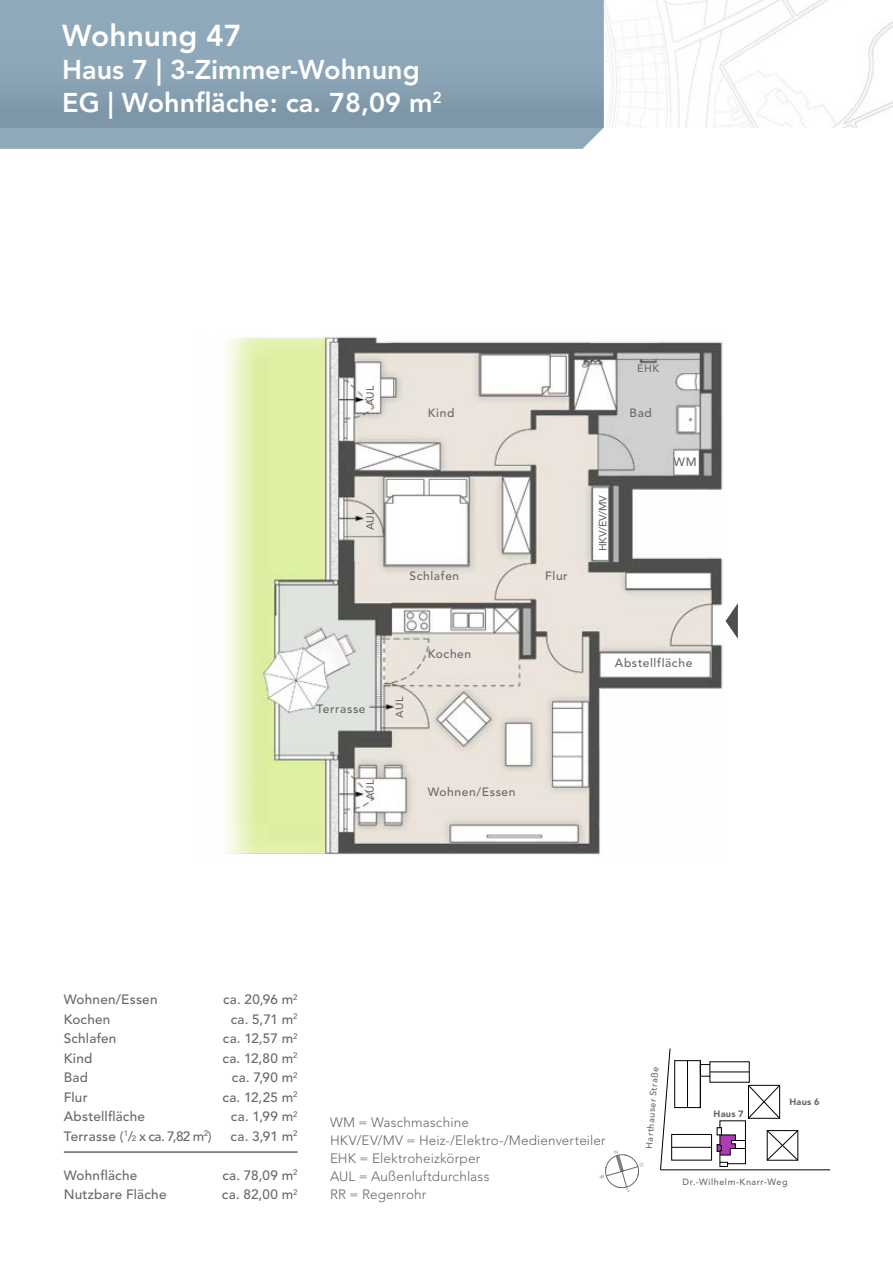
<style>
.page{position:relative;width:893px;height:1263px;background:#fff}
.page>*{position:absolute;margin:0;border:0;box-sizing:border-box;transform-origin:0 0}
.t1{font:800 30px "Avenir LT Std";color:#fff}
.t2{font:800 27px/33px "Avenir LT Std";color:#fff}
.t3{font:500 13.5px "Avenir LT Std";letter-spacing:.015em;color:#686867}
.t4{font:300 13.5px/18px "Avenir LT Std";letter-spacing:.01em;color:#686867}
.t5{font:500 12px "Avenir LT Std";letter-spacing:.05em;color:#686867}
.t6{font:500 10.5px "Avenir LT Std";letter-spacing:.025em;color:#686867}
.t7{font:900 9.15px "Avenir LT Std";letter-spacing:.03em;color:#686867}
.t8{font:500 9px "Avenir LT Std";letter-spacing:.06em;color:#686867}
.s1{font-size:7.8px}
</style>
<div class="page">
<img style="left:604px;top:0;width:289px;height:128px">
<div style="left:0;top:128px;width:603px;height:21px;background:#90a9ba"></div>
<div style="left:0;top:0;width:604px;height:128px;background:linear-gradient(to right,#8aa3b4,#8aa3b4)"></div>
<img style="left:225px;top:336px;width:501px;height:519px">
<svg style="left:660px;top:1048px;width:10px;height:121px"></svg>
<hr style="left:660px;top:1169px;width:169px;height:1px;background:#000">
<div style="left:672px;top:1134px;width:40px;height:26px;border:1px solid #000"></div>
<hr style="left:672px;top:1147px;width:40px;height:1px;background:#000">
<svg style="left:700px;top:1060px;width:98px;height:106px"></svg>
<div style="left:675px;top:1060px;width:25px;height:48px;border:1px solid #000"></div>
<hr style="left:687px;top:1061px;width:1px;height:46px;background:#000">
<svg style="left:726px;top:603px;width:12px;height:36px"></svg>
<hr style="left:64px;top:1151px;width:234px;height:2px;background:#686867">
<svg style="left:605px;top:1154px;width:34px;height:35px"></svg>
<h1 class="t1" style="left:62px;top:18px;width:181px">Wohnung 47</h1>
<h2 class="t2" style="left:62px;top:54px;width:381px">Haus 7 | 3-Zimmer-Wohnung<br>EG | Wohnfläche: ca. 78,09 m<sup>2</sup></h2>
<p class="t6" style="left:364px;top:406px;width:23px;rotate:-90deg">AUL</p>
<p class="t5" style="left:428px;top:406px;width:28px">Kind</p>
<p class="t6" style="left:364px;top:530px;width:23px;rotate:-90deg">AUL</p>
<p class="t5" style="left:410px;top:569px;width:51px">Schlafen</p>
<p class="t5" style="left:316px;top:702px;width:51px">Terrasse</p>
<p class="t6" style="left:393px;top:718px;width:23px;rotate:-90deg">AUL</p>
<p class="t5" style="left:428px;top:647px;width:45px">Kochen</p>
<p class="t6" style="left:364px;top:800px;width:23px;rotate:-90deg">AUL</p>
<p class="t5" style="left:428px;top:785px;width:89px">Wohnen/Essen</p>
<p class="t5" style="left:545px;top:569px;width:24px">Flur</p>
<p class="t6" style="left:637px;top:362px;width:23px">EHK</p>
<p class="t6" style="left:597px;top:551px;width:57px;rotate:-90deg">HKV/EV/MV</p>
<p class="t5" style="left:630px;top:406px;width:24px">Bad</p>
<p class="t5" style="left:674px;top:455px;width:25px">WM</p>
<p class="t5" style="left:615px;top:656px;width:79px">Abstellfläche</p>
<p class="t3" style="left:64px;top:992px;width:95px">Wohnen/Essen</p>
<p class="t3" style="left:223px;top:992px;width:76px">ca. 20,96 m<sup>2</sup></p>
<p class="t3" style="left:64px;top:1011px;width:48px">Kochen</p>
<p class="t3" style="left:231px;top:1011px;width:68px">ca. 5,71 m<sup>2</sup></p>
<p class="t3" style="left:64px;top:1031px;width:54px">Schlafen</p>
<p class="t3" style="left:223px;top:1031px;width:76px">ca. 12,57 m<sup>2</sup></p>
<p class="t3" style="left:64px;top:1050px;width:30px">Kind</p>
<p class="t3" style="left:223px;top:1050px;width:77px">ca. 12,80 m<sup>2</sup></p>
<p class="t3" style="left:64px;top:1070px;width:26px">Bad</p>
<p class="t3" style="left:232px;top:1070px;width:67px">ca. 7,90 m<sup>2</sup></p>
<p class="t3" style="left:64px;top:1089px;width:25px">Flur</p>
<p class="t3" style="left:223px;top:1089px;width:77px">ca. 12,25 m<sup>2</sup></p>
<p class="t3" style="left:64px;top:1109px;width:83px">Abstellfläche</p>
<p class="t3" style="left:231px;top:1109px;width:68px">ca. 1,99 m<sup>2</sup></p>
<p class="t3" style="left:64px;top:1128px;width:149px">Terrasse ( <sup>1</sup>/<span class="s1">2</span> x ca. 7,82 m<sup>2</sup>)</p>
<p class="t3" style="left:231px;top:1128px;width:68px">ca. 3,91 m<sup>2</sup></p>
<p class="t3" style="left:64px;top:1167px;width:75px">Wohnfläche</p>
<p class="t3" style="left:222px;top:1167px;width:77px">ca. 78,09 m<sup>2</sup></p>
<p class="t3" style="left:64px;top:1187px;width:104px">Nutzbare Fläche</p>
<p class="t3" style="left:222px;top:1187px;width:77px">ca. 82,00 m<sup>2</sup></p>
<p class="t4" style="left:330px;top:1113px;width:277px">WM = Waschmaschine<br>HKV/EV/MV = Heiz-/Elektro-/Medienverteiler<br>EHK = Elektroheizkörper<br>AUL = Außenluftdurchlass<br>RR = Regenrohr</p>
<p class="t8" style="left:643px;top:1148px;width:84px;rotate:-85deg">Harthauser Straße</p>
<p class="t7" style="left:713px;top:1108px;width:32px">Haus 7</p>
<p class="t7" style="left:789px;top:1096px;width:32px">Haus 6</p>
<p class="t8" style="left:683px;top:1177px;width:106px">Dr.-Wilhelm-Knarr-Weg</p>
</div>
